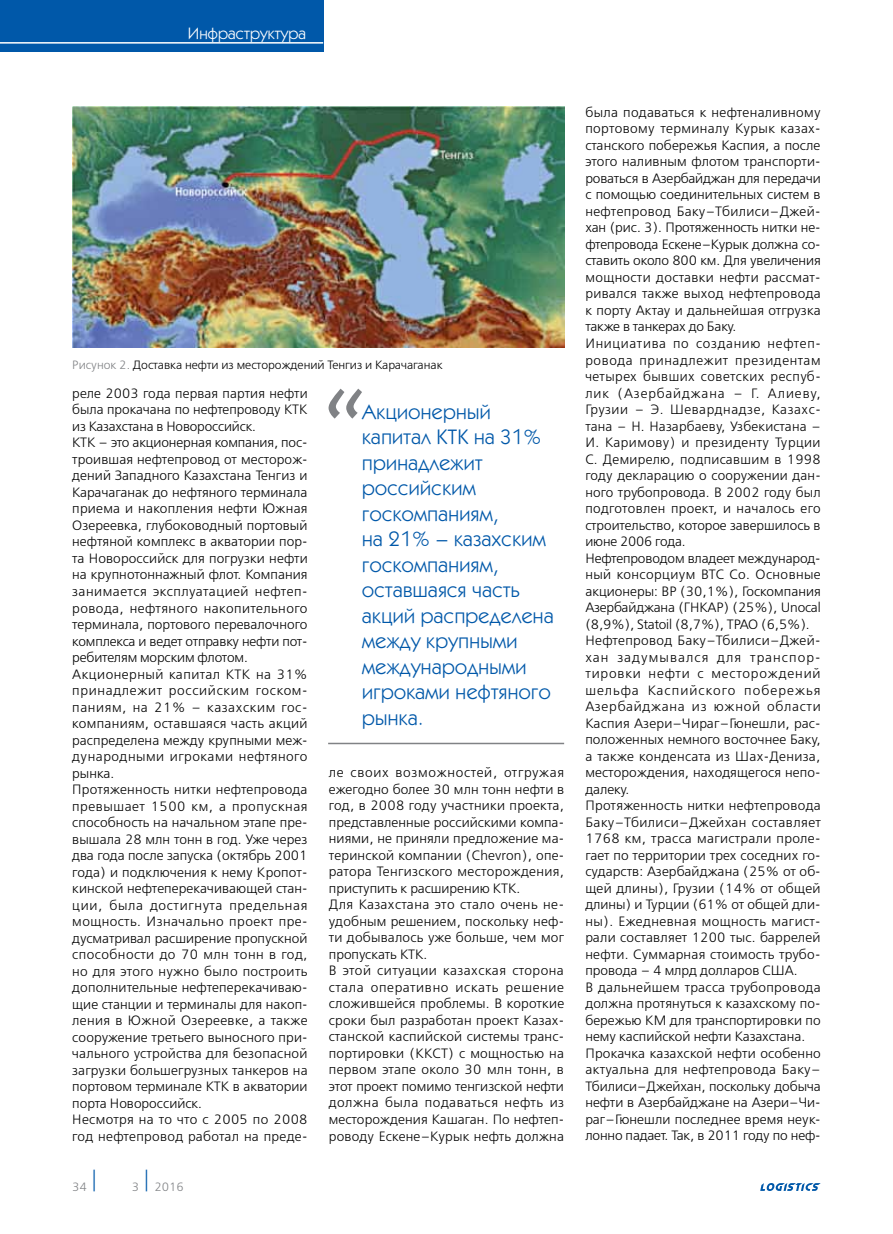
<style>
.page{position:relative;width:893px;height:1234px;background:#fff}
.page>*{position:absolute;margin:0;border:0;box-sizing:border-box;transform-origin:0 0}
.t1{font:21px/25.5px "Kabel C";letter-spacing:.02em;color:#0058a9}
.t2{font:16.5px "Kabel C";letter-spacing:.01em;color:#fff}
.t3{font:300 13.5px/16.5px "Free Set";letter-spacing:.01em;color:#000}
.t4{font:300 12px "Free Set";color:#000}
.t5{font:300 12px "Free Set";color:#808285}
.s1{color:#808285}
</style>
<div class="page">
<div style="left:0;top:0;width:323px;height:51px;background:#0058a9"></div>
<hr style="left:0;top:42px;width:323px;height:2px;background:#fff">
<svg style="left:760px;top:1183px;width:61px;height:7px"></svg>
<img style="left:72px;top:106px;width:492px;height:242px">
<hr style="left:328px;top:742px;width:236px;height:2px;background:#808285">
<svg style="left:329px;top:388px;width:33px;height:30px"></svg>
<p class="t2" style="left:188px;top:24px;width:120px">Инфраструктура</p>
<p class="t4" style="left:72px;top:357px;width:372px"><span class="s1">Рисунок 2.</span> Доставка нефти из месторождений Тенгиз и Карачаганак</p>
<h1 class="t1" style="left:362px;top:398px;width:193px">Акционерный капитал КТК на 31% принадлежит российским госкомпаниям,<br>на 21% – казахским госкомпаниям, оставшаяся часть акций распределена между крупными международными игроками нефтяного рынка.</h1>
<p class="t3" style="left:72px;top:385px;width:237px">реле 2003 года первая партия нефти была прокачана по нефтепроводу КТК из Казахстана в Новороссийск.<br>КТК – это акционерная компания, пос&shy;троившая нефтепровод от месторож&shy;дений Западного Казахстана Тенгиз и Карачаганак до нефтяного терминала приема и накопления нефти Южная Озереевка, глубоководный портовый нефтяной комплекс в акватории пор&shy;та Новороссийск для погрузки нефти на крупнотоннажный флот. Компания занимается эксплуатацией нефтеп&shy;ровода, нефтяного накопительного терминала, портового перевалочного комплекса и ведет отправку нефти пот&shy;ребителям морским флотом.<br>Акционерный капитал КТК на 31% принадлежит российским госком&shy;паниям, на 21% – казахским гос&shy;компаниям, оставшаяся часть акций распределена между крупными меж&shy;дународными игроками нефтяного рынка.<br>Протяженность нитки нефтепровода превышает 1500 км, а пропускная способность на начальном этапе пре&shy;вышала 28 млн тонн в год. Уже через два года после запуска (октябрь 2001 года) и подключения к нему Кропот&shy;кинской нефтеперекачивающей стан&shy;ции, была достигнута предельная мощность. Изначально проект пре&shy;дусматривал расширение пропускной способности до 70 млн тонн в год, но для этого нужно было построить дополнительные нефтеперекачиваю&shy;щие станции и терминалы для накоп&shy;ления в Южной Озереевке, а также сооружение третьего выносного при&shy;чального устройства для безопасной загрузки большегрузных танкеров на портовом терминале КТК в акватории порта Новороссийск.<br>Несмотря на то что с 2005 по 2008 год нефтепровод работал на преде-</p>
<p class="t3" style="left:329px;top:764px;width:237px">ле своих возможностей, отгружая ежегодно более 30 млн тонн нефти в год, в 2008 году участники проекта, представленные российскими компа&shy;ниями, не приняли предложение ма&shy;теринской компании (Chevron), опе&shy;ратора Тенгизского месторождения, приступить к расширению КТК.<br>Для Казахстана это стало очень не&shy;удобным решением, поскольку неф&shy;ти добывалось уже больше, чем мог пропускать КТК.<br>В этой ситуации казахская сторона стала оперативно искать решение сложившейся проблемы. В короткие сроки был разработан проект Казах&shy;станской каспийской системы транс&shy;портировки (ККСТ) с мощностью на первом этапе около 30 млн тонн, в этот проект помимо тенгизской нефти должна была подаваться нефть из месторождения Кашаган. По нефтеп&shy;роводу Ескене–Курык нефть должна</p>
<p class="t5" style="left:72px;top:1179px;width:28px">34<sup>│</sup></p>
<p class="t5" style="left:132px;top:1179px;width:53px">3 <sup>│</sup> 2016</p>
<p class="t3" style="left:585px;top:103px;width:237px">была подаваться к нефтеналивному портовому терминалу Курык казах&shy;станского побережья Каспия, а после этого наливным флотом транспорти&shy;роваться в Азербайджан для передачи с помощью соединительных систем в нефтепровод Баку–Тбилиси–Джей&shy;хан (рис. 3). Протяженность нитки не&shy;фтепровода Ескене–Курык должна со&shy;ставить около 800 км. Для увеличения мощности доставки нефти рассмат&shy;ривался также выход нефтепровода к порту Актау и дальнейшая отгрузка также в танкерах до Баку.<br>Инициатива по созданию нефтеп&shy;ровода принадлежит президентам четырех бывших советских респуб&shy;лик (Азербайджана – Г. Алиеву, Грузии – Э. Шеварднадзе, Казахс&shy;тана – Н. Назарбаеву, Узбекистана – И. Каримову) и президенту Турции С. Демирелю, подписавшим в 1998 году декларацию о сооружении дан&shy;ного трубопровода. В 2002 году был подготовлен проект, и началось его строительство, которое завершилось в июне 2006 года.<br>Нефтепроводом владеет международ&shy;ный консорциум BTC Co. Основные акционеры: BP (30,1%), Госкомпания Азербайджана (ГНКАР) (25%), Unocal (8,9%), Statoil (8,7%), TPAO (6,5%).<br>Нефтепровод Баку–Тбилиси–Джей&shy;хан задумывался для транспор&shy;тировки нефти с месторождений шельфа Каспийского побережья Азербайджана из южной области Каспия Азери–Чираг–Гюнешли, рас&shy;положенных немного восточнее Баку, а также конденсата из Шах-Дениза, месторождения, находящегося непо&shy;далеку.<br>Протяженность нитки нефтепровода Баку–Тбилиси–Джейхан составляет 1768 км, трасса магистрали проле&shy;гает по территории трех соседних го&shy;сударств: Азербайджана (25% от об&shy;щей длины), Грузии (14% от общей длины) и Турции (61% от общей дли&shy;ны). Ежедневная мощность магист&shy;рали составляет 1200 тыс. баррелей нефти. Суммарная стоимость трубо&shy;провода – 4 млрд долларов США.<br>В дальнейшем трасса трубопровода должна протянуться к казахскому по&shy;бережью КМ для транспортировки по нему каспийской нефти Казахстана.<br>Прокачка казахской нефти особенно актуальна для нефтепровода Баку– Тбилиси–Джейхан, поскольку добыча нефти в Азербайджане на Азери–Чи&shy;раг–Гюнешли последнее время неук&shy;лонно падает. Так, в 2011 году по неф-</p>
</div>
